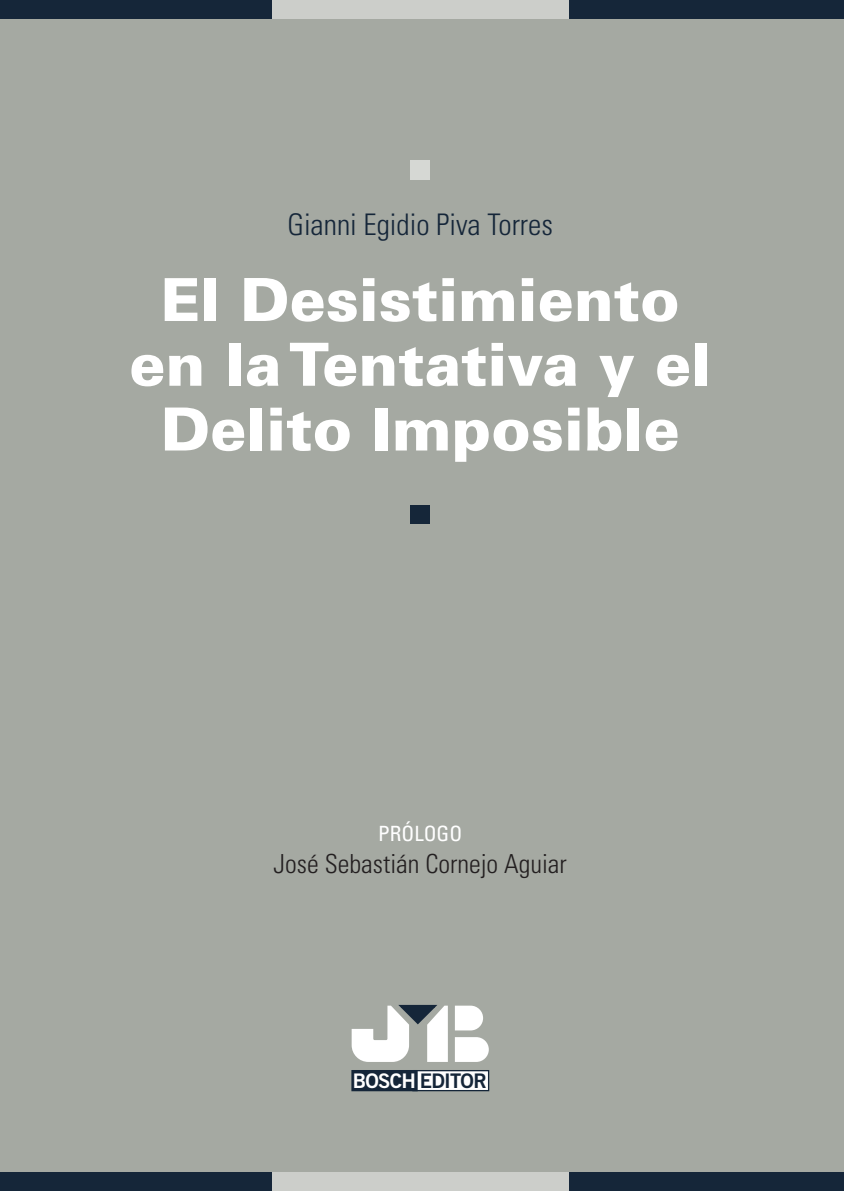
<style>
.page{position:relative;width:844px;height:1191px;background:#fff}
.page>*{position:absolute;margin:0;border:0;box-sizing:border-box;transform-origin:0 0}
.t1{font:900 59.5px/64.8px "Univers LT Std";color:#fff;text-align:center}
.t2{font:300 condensed 29.75px "Univers LT Std";color:#152639}
.t3{font:300 condensed 26.25px "Univers LT Std";color:#231f20}
.t4{font:condensed 21px "Univers LT Std";color:#fff}
.t5{font:20.12px "Trade Gothic LT Std Bd 2";letter-spacing:-.035em;color:#152639}
.s1{color:#fff}
</style>
<div class="page">
<div style="left:0;top:0;width:843px;height:1191px;background:#a5a9a2"></div>
<div style="left:0;top:0;width:843px;height:19px;background:#152639"></div>
<div style="left:0;top:1172px;width:843px;height:19px;background:#152639"></div>
<div style="left:272px;top:0;width:296px;height:19px;background:#ccceca"></div>
<div style="left:410px;top:504px;width:20px;height:10px;background:#152639"></div>
<div style="left:410px;top:514px;width:20px;height:10px;background:#152639"></div>
<div style="left:410px;top:170px;width:20px;height:10px;background:#d6d8d4"></div>
<div style="left:410px;top:160px;width:20px;height:10px;background:#d6d8d4"></div>
<div style="left:272px;top:1172px;width:296px;height:19px;background:#ccceca"></div>
<svg style="left:351px;top:1004px;width:138px;height:58px"></svg>
<div style="left:413px;top:1070px;width:75px;height:20px;background:#fff"></div>
<div style="left:412px;top:1070px;width:77px;height:21px;border:1px solid #152639"></div>
<div style="left:352px;top:1070px;width:65px;height:20px;background:#152639"></div>
<div style="left:351px;top:1070px;width:66px;height:21px;border:1px solid #152639"></div>
<p class="t2" style="left:287px;top:206px;width:267px">Gianni Egidio Piva Torres</p>
<p class="t1" style="left:129px;top:267px;width:583px">El Desistimiento en la Tentativa y el<br>Delito Imposible</p>
<p class="t4" style="left:378px;top:820px;width:86px">PRÓLOGO</p>
<p class="t3" style="left:273px;top:848px;width:294px">José Sebastián Cornejo Aguiar</p>
<p class="t5" style="left:352px;top:1068px;width:135px"><span class="s1">BOSCH</span> EDITOR</p>
</div>
